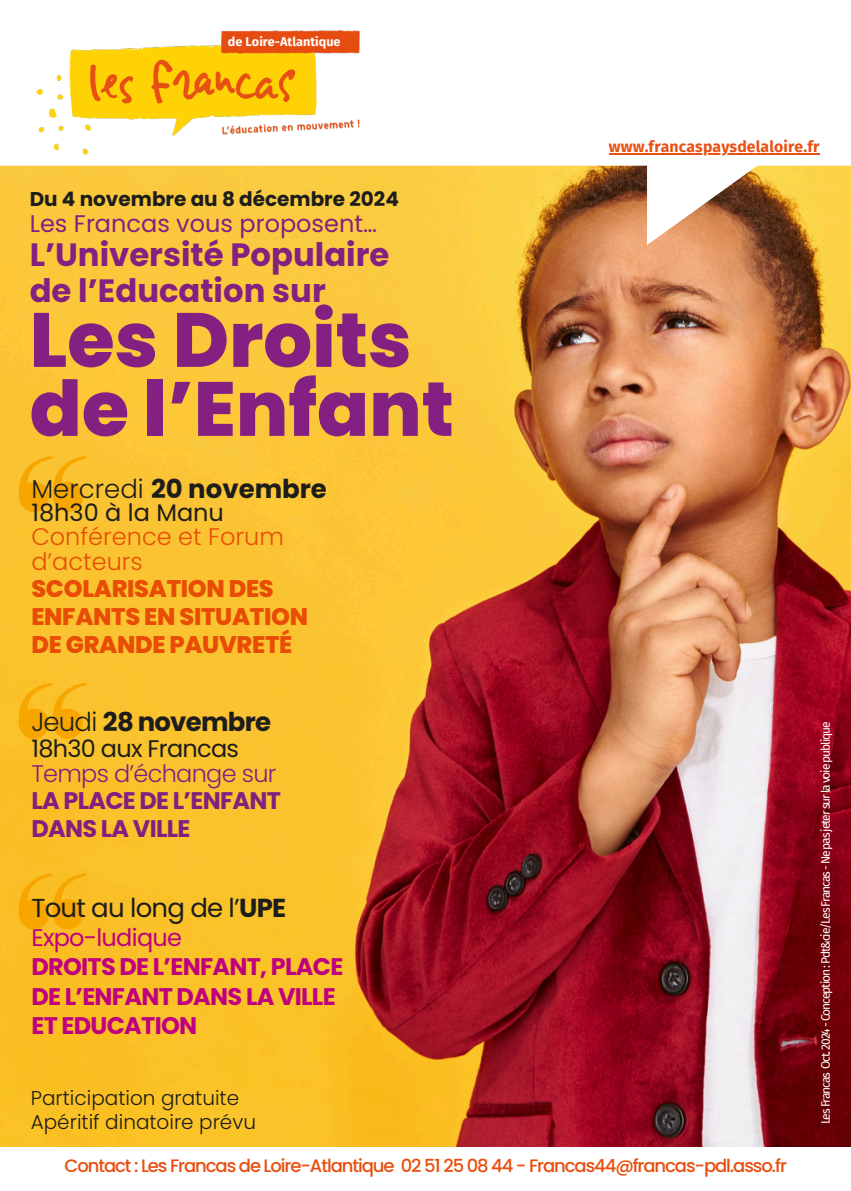
<style>
.page{position:relative;width:851px;height:1191px;background:#fff}
.page>*{position:absolute;margin:0;border:0;box-sizing:border-box;transform-origin:0 0}
.t1{font:700 189.2px "Bodoni FLF";color:#f7a600}
.t2{font:800 76.6px/69px "Poppins";color:#832082}
.t3{font:700 32.2px/36px "Poppins";color:#832082}
.t4{font:700 26px "Poppins";letter-spacing:-.015em;color:#1d1d1b}
.t5{font:26px "Poppins";letter-spacing:-.03em;color:#1d1d1b}
.t6{font:800 24px/26.4px "Poppins";letter-spacing:-.015em;color:#e84c05}
.t7{font:700 24px/29.4px "Poppins";letter-spacing:-.03em;color:#bf007f}
.t8{font:700 24px/26.6px "Poppins";letter-spacing:-.03em;color:#821f81}
.t9{font:24px "Poppins";color:#832082}
.t10{font:300 20px/24px "Poppins";color:#1d1d1b}
.t11{font:700 20px "Poppins";color:#1d1d1b}
.t12{font:500 18px "Poppins";letter-spacing:-.06em;color:#e94e0f}
.t13{font:700 15.8px "Fira Sans";letter-spacing:.01em;color:#e95014}
.t14{font:700 12.6px "Fira Sans";color:#fff}
.t15{font:12px "Fira Sans";letter-spacing:-.09em;color:#fff}
.s1{font-weight:300}
.s2{font-weight:400;color:#1d1d1b}
.s3{font-weight:700}
.s4{font-weight:400}
</style>
<div class="page">
<img style="left:0;top:166px;width:850px;height:981px">
<img style="left:36px;top:30px;width:324px;height:125px">
<hr style="left:609px;top:153px;width:210px;height:1px;background:#e95014">
<h5 class="t14" style="left:228px;top:34px;width:114px">de Loire-Atlantique</h5>
<p class="t11" style="left:30px;top:185px;width:370px">Du 4 novembre au 8 décembre 2024</p>
<p class="t9" style="left:30px;top:207px;width:349px">Les Francas vous proposent…</p>
<p class="t3" style="left:30px;top:237px;width:361px">L’Université Populaire de l’Education sur</p>
<p class="t2" style="left:30px;top:306px;width:426px">Les Droits de l’Enfant</p>
<p class="t1" style="left:94px;top:649px;width:86px;rotate:-180deg">,,</p>
<p class="t4" style="left:31px;top:471px;width:297px"><span class="s1">Mercredi</span> 20 novembre</p>
<p class="t6" style="left:31px;top:499px;width:278px"><span class="s2">18h30 à la Manu<br></span><span class="s1">Conférence et Forum d’acteurs<br></span>SCOLARISATION DES<br>ENFANTS EN SITUATION<br>DE GRANDE PAUVRETÉ</p>
<h2 class="t13" style="left:609px;top:137px;width:212px">www.francaspaysdelaloire.fr</h2>
<h1 class="t1" style="left:94px;top:876px;width:86px;rotate:-180deg">,,</h1>
<h4 class="t4" style="left:31px;top:704px;width:241px"><span class="s1">Jeudi</span> 28 novembre</h4>
<h4 class="t8" style="left:31px;top:735px;width:251px"><span class="s2">18h30 aux Francas<br></span><span class="s1">Temps d’échange sur<br></span>LA PLACE DE L’ENFANT<br>DANS LA VILLE</h4>
<p class="t1" style="left:94px;top:1067px;width:86px;rotate:-180deg">,,</p>
<p class="t5" style="left:31px;top:889px;width:256px">Tout au long de l’<span class="s3">UPE</span></p>
<p class="t7" style="left:31px;top:923px;width:313px"><span class="s4">Expo-ludique<br></span>DROITS DE L’ENFANT, PLACE<br>DE L’ENFANT DANS LA VILLE<br>ET EDUCATION</p>
<h2 class="t10" style="left:31px;top:1086px;width:227px">Participation gratuite<br>Apéritif dinatoire prévu</h2>
<h2 class="t12" style="left:65px;top:1153px;width:723px">Contact : Les Francas de Loire-Atlantique 02 51 25 08 44 - Francas44@francas-pdl.asso.fr</h2>
<p class="t15" style="left:818px;top:1124px;width:405px;rotate:-90deg">Les Francas Oct. 2024 - Conception : Pdt&amp;cie/Les Francas - Ne pas jeter sur la voie publique</p>
</div>
